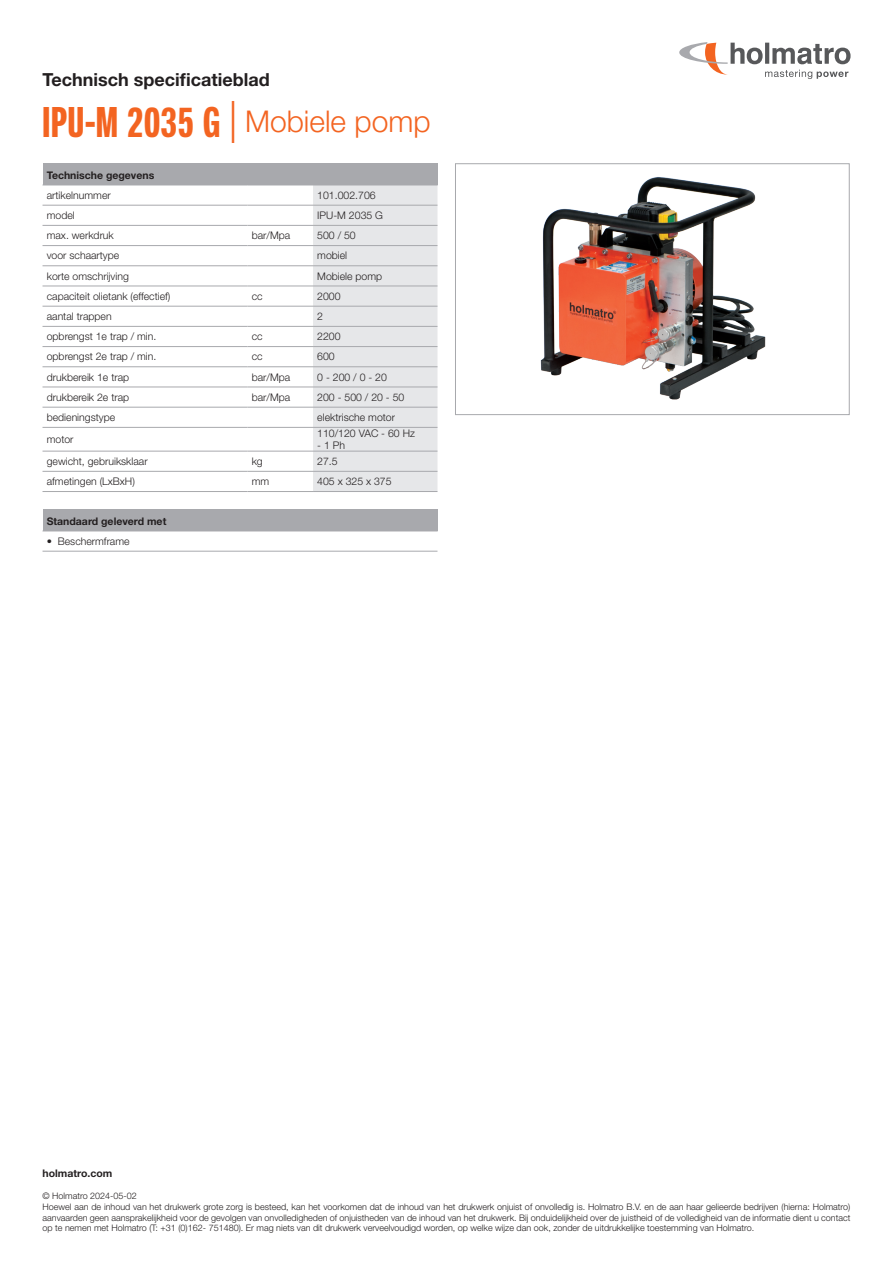
<style>
.page{position:relative;width:893px;height:1263px;background:#fff}
.page>*{position:absolute;margin:0;border:0;box-sizing:border-box;transform-origin:0 0}
.t1{font:300 30px "Helvetica Neue LT Std";color:#f36421}
.t2{font:700 18px "Helvetica Neue LT Std";color:#231f20}
.t3{font:300 10.5px "Helvetica Neue LT Std";color:#231f20}
.t4{font:700 10.5px "Helvetica Neue LT Std";color:#231f20}
.t5{font:300 9px/10.8px "Helvetica Neue LT Std";color:#231f20}
.s1{font-family:"Neue Helvetica Pro 79 Cm";font-weight:700;font-size:42px}
.s2{font-size:42px}
</style>
<div class="page">
<svg style="left:679px;top:42px;width:171px;height:37px"></svg>
<div style="left:43px;top:164px;width:394px;height:21px;background:#a8a9ad"></div>
<svg style="left:313px;top:164px;width:125px;height:327px;background:#e1e2e4"></svg>
<hr style="left:43px;top:185px;width:204px;height:1px;background:#a8a9ad">
<hr style="left:247px;top:185px;width:66px;height:1px;background:#a8a9ad">
<hr style="left:313px;top:185px;width:125px;height:1px;background:#a8a9ad">
<hr style="left:43px;top:205px;width:204px;height:1px;background:#a8a9ad">
<hr style="left:247px;top:205px;width:66px;height:1px;background:#a8a9ad">
<hr style="left:313px;top:205px;width:124px;height:1px;background:#a8a9ad">
<hr style="left:43px;top:225px;width:204px;height:1px;background:#a8a9ad">
<hr style="left:247px;top:225px;width:66px;height:1px;background:#a8a9ad">
<hr style="left:313px;top:225px;width:124px;height:1px;background:#a8a9ad">
<hr style="left:43px;top:245px;width:204px;height:1px;background:#a8a9ad">
<hr style="left:247px;top:245px;width:66px;height:1px;background:#a8a9ad">
<hr style="left:313px;top:245px;width:124px;height:1px;background:#a8a9ad">
<hr style="left:43px;top:265px;width:204px;height:1px;background:#a8a9ad">
<hr style="left:247px;top:265px;width:66px;height:1px;background:#a8a9ad">
<hr style="left:313px;top:265px;width:124px;height:1px;background:#a8a9ad">
<hr style="left:43px;top:286px;width:204px;height:1px;background:#a8a9ad">
<hr style="left:247px;top:286px;width:66px;height:1px;background:#a8a9ad">
<hr style="left:313px;top:286px;width:124px;height:1px;background:#a8a9ad">
<hr style="left:43px;top:306px;width:204px;height:1px;background:#a8a9ad">
<hr style="left:247px;top:306px;width:66px;height:1px;background:#a8a9ad">
<hr style="left:313px;top:306px;width:124px;height:1px;background:#a8a9ad">
<hr style="left:43px;top:326px;width:204px;height:1px;background:#a8a9ad">
<hr style="left:247px;top:326px;width:66px;height:1px;background:#a8a9ad">
<hr style="left:313px;top:326px;width:124px;height:1px;background:#a8a9ad">
<hr style="left:43px;top:346px;width:204px;height:1px;background:#a8a9ad">
<hr style="left:247px;top:346px;width:66px;height:1px;background:#a8a9ad">
<hr style="left:313px;top:346px;width:124px;height:1px;background:#a8a9ad">
<hr style="left:43px;top:366px;width:204px;height:1px;background:#a8a9ad">
<hr style="left:247px;top:366px;width:66px;height:1px;background:#a8a9ad">
<hr style="left:313px;top:366px;width:124px;height:1px;background:#a8a9ad">
<hr style="left:43px;top:387px;width:204px;height:1px;background:#a8a9ad">
<hr style="left:247px;top:387px;width:66px;height:1px;background:#a8a9ad">
<hr style="left:313px;top:387px;width:124px;height:1px;background:#a8a9ad">
<hr style="left:43px;top:407px;width:204px;height:1px;background:#a8a9ad">
<hr style="left:247px;top:407px;width:66px;height:1px;background:#a8a9ad">
<hr style="left:313px;top:407px;width:124px;height:1px;background:#a8a9ad">
<hr style="left:43px;top:427px;width:204px;height:1px;background:#a8a9ad">
<hr style="left:247px;top:427px;width:66px;height:1px;background:#a8a9ad">
<hr style="left:313px;top:427px;width:124px;height:1px;background:#a8a9ad">
<hr style="left:43px;top:451px;width:204px;height:1px;background:#a8a9ad">
<hr style="left:247px;top:451px;width:66px;height:1px;background:#a8a9ad">
<hr style="left:313px;top:451px;width:124px;height:1px;background:#a8a9ad">
<hr style="left:43px;top:491px;width:204px;height:1px;background:#a8a9ad">
<hr style="left:43px;top:471px;width:204px;height:1px;background:#a8a9ad">
<hr style="left:247px;top:491px;width:66px;height:1px;background:#a8a9ad">
<hr style="left:247px;top:471px;width:66px;height:1px;background:#a8a9ad">
<hr style="left:313px;top:491px;width:124px;height:1px;background:#a8a9ad">
<hr style="left:313px;top:471px;width:124px;height:1px;background:#a8a9ad">
<div style="left:43px;top:510px;width:394px;height:21px;background:#a8a9ad"></div>
<svg style="left:437px;top:510px;width:1px;height:21px"></svg>
<hr style="left:43px;top:551px;width:394px;height:1px;background:#a8a9ad">
<hr style="left:43px;top:531px;width:395px;height:1px;background:#a8a9ad">
<img style="left:540px;top:177px;width:226px;height:223px">
<div style="left:455px;top:164px;width:394px;height:251px;border:1px solid #a8a9ad"></div>
<h2 class="t2" style="left:43px;top:68px;width:229px">Technisch specificatieblad</h2>
<h1 class="t1" style="left:43px;top:103px;width:390px"><span class="s1">IPU-M 2035 G</span> <span class="s2">|</span> Mobiele pomp</h1>
<p class="t4" style="left:47px;top:168px;width:109px">Technische gegevens</p>
<p class="t3" style="left:47px;top:189px;width:65px">artikelnummer</p>
<p class="t3" style="left:317px;top:189px;width:60px">101.002.706</p>
<p class="t3" style="left:47px;top:209px;width:30px">model</p>
<p class="t3" style="left:317px;top:209px;width:67px">IPU-M 2035 G</p>
<p class="t3" style="left:47px;top:229px;width:69px">max. werkdruk</p>
<p class="t3" style="left:252px;top:229px;width:40px">bar/Mpa</p>
<p class="t3" style="left:317px;top:229px;width:40px">500 / 50</p>
<p class="t3" style="left:47px;top:249px;width:74px">voor schaartype</p>
<p class="t3" style="left:317px;top:249px;width:31px">mobiel</p>
<p class="t3" style="left:47px;top:269px;width:84px">korte omschrijving</p>
<p class="t3" style="left:317px;top:269px;width:66px">Mobiele pomp</p>
<p class="t3" style="left:47px;top:290px;width:125px">capaciteit olietank (effectief)</p>
<p class="t3" style="left:252px;top:290px;width:12px">cc</p>
<p class="t3" style="left:317px;top:290px;width:25px">2000</p>
<p class="t3" style="left:47px;top:310px;width:66px">aantal trappen</p>
<p class="t3" style="left:317px;top:310px;width:7px">2</p>
<p class="t3" style="left:47px;top:330px;width:111px">opbrengst 1e trap / min.</p>
<p class="t3" style="left:252px;top:330px;width:12px">cc</p>
<p class="t3" style="left:317px;top:330px;width:25px">2200</p>
<p class="t3" style="left:47px;top:350px;width:111px">opbrengst 2e trap / min.</p>
<p class="t3" style="left:252px;top:350px;width:12px">cc</p>
<p class="t3" style="left:317px;top:350px;width:19px">600</p>
<p class="t3" style="left:47px;top:370px;width:84px">drukbereik 1e trap</p>
<p class="t3" style="left:252px;top:370px;width:40px">bar/Mpa</p>
<p class="t3" style="left:317px;top:370px;width:71px">0 - 200 / 0 - 20</p>
<p class="t3" style="left:47px;top:391px;width:84px">drukbereik 2e trap</p>
<p class="t3" style="left:252px;top:391px;width:40px">bar/Mpa</p>
<p class="t3" style="left:317px;top:391px;width:89px">200 - 500 / 20 - 50</p>
<p class="t3" style="left:47px;top:411px;width:70px">bedieningstype</p>
<p class="t3" style="left:317px;top:411px;width:79px">elektrische motor</p>
<p class="t3" style="left:47px;top:433px;width:28px">motor</p>
<p class="t3" style="left:317px;top:427px;width:99px">110/120 VAC - 60 Hz</p>
<p class="t3" style="left:317px;top:439px;width:29px">- 1 Ph</p>
<p class="t3" style="left:47px;top:455px;width:102px">gewicht, gebruiksklaar</p>
<p class="t3" style="left:252px;top:455px;width:13px">kg</p>
<p class="t3" style="left:317px;top:455px;width:22px">27.5</p>
<p class="t3" style="left:47px;top:475px;width:90px">afmetingen (LxBxH)</p>
<p class="t3" style="left:252px;top:475px;width:19px">mm</p>
<p class="t3" style="left:317px;top:475px;width:76px">405 x 325 x 375</p>
<p class="t4" style="left:47px;top:514px;width:121px">Standaard geleverd met</p>
<p class="t3" style="left:47px;top:535px;width:84px">• Beschermframe</p>
<p class="t4" style="left:43px;top:1167px;width:71px">holmatro.com</p>
<p class="t5" style="left:43px;top:1190px;width:809px">© Holmatro 2024-05-02<br>Hoewel aan de inhoud van het drukwerk grote zorg is besteed, kan het voorkomen dat de inhoud van het drukwerk onjuist of onvolledig is. Holmatro B.V. en de aan haar gelieerde bedrijven (hierna: Holmatro) aanvaarden geen aansprakelijkheid voor de gevolgen van onvolledigheden of onjuistheden van de inhoud van het drukwerk. Bij onduidelijkheid over de juistheid of de volledigheid van de informatie dient u contact op te nemen met Holmatro (T: +31 (0)162- 751480). Er mag niets van dit drukwerk verveelvoudigd worden, op welke wijze dan ook, zonder de uitdrukkelijke toestemming van Holmatro.</p>
</div>
